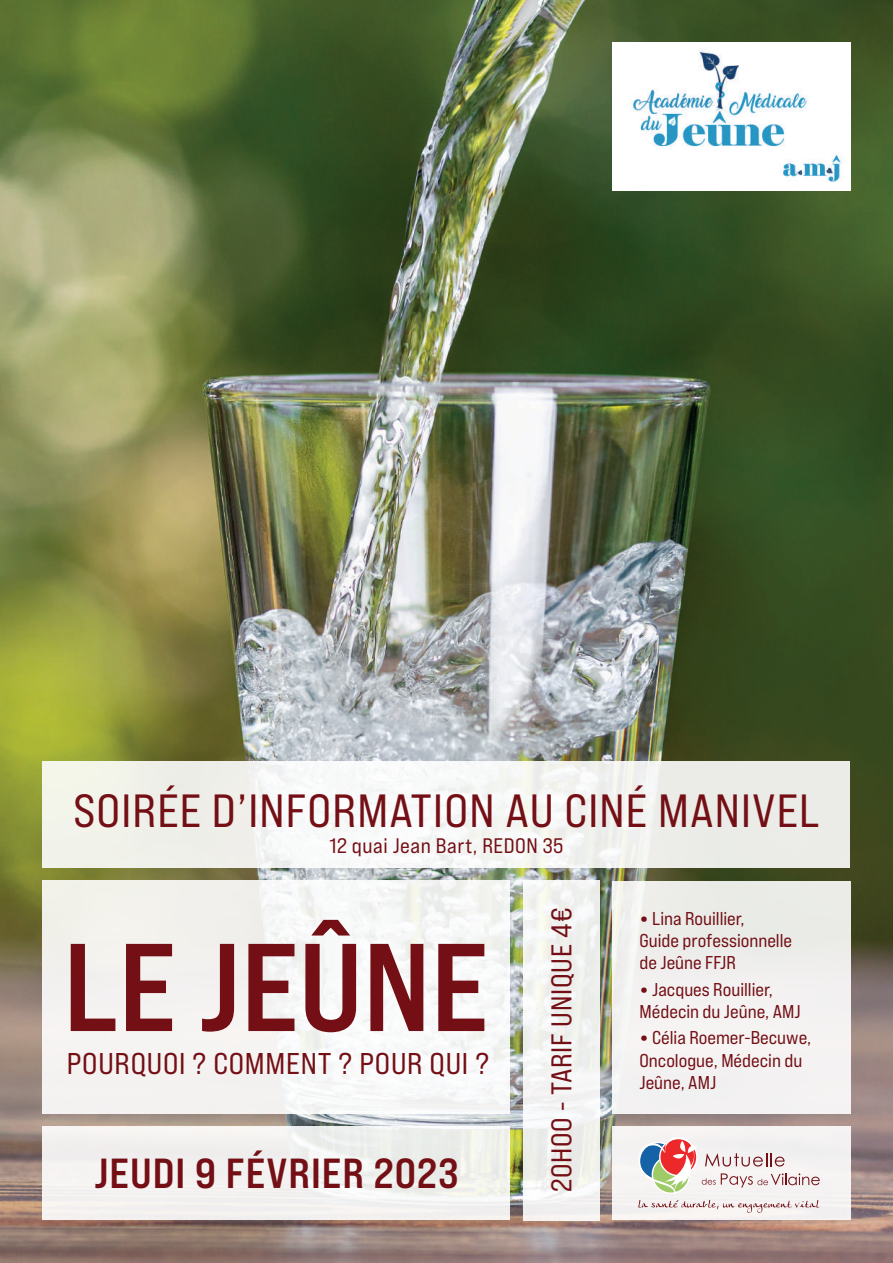
<style>
.page{position:relative;width:893px;height:1263px;background:#fff}
.page>*{position:absolute;margin:0;border:0;box-sizing:border-box;transform-origin:0 0}
.t1{font:124.5px "Bebas Neue Pro Exp Bd";color:#730f15}
.t2{font:46.5px "Bebas Neue Pro Exp Rg";letter-spacing:.025em;color:#730f15}
.t3{font:42px "Bebas Neue Pro Exp Bd";letter-spacing:.025em;color:#730f15}
.t4{font:30px "Bebas Neue Pro Exp Rg";letter-spacing:.025em;color:#730f15}
.t5{font:28.5px "Bebas Neue Pro Exp Rg";letter-spacing:.025em;color:#730f15}
.t6{font:21px "Bebas Neue Pro Exp Rg";letter-spacing:.025em;color:#730f15}
.t7{font:18.6px/22.2px "Bebas Neue Pro Exp Rg";color:#730f15}
.s1{font-family:"Conduit ITC Std";font-weight:300}
</style>
<div class="page">
<img style="left:0;top:0;width:893px;height:1263px">
<div style="left:43px;top:761px;width:807px;height:106px;background:linear-gradient(to right,#f6f6f1,#eeefed)"></div>
<div style="left:523px;top:880px;width:77px;height:340px;background:#f2f2f0"></div>
<div style="left:43px;top:880px;width:467px;height:234px;background:#f5f3f2"></div>
<div style="left:43px;top:1126px;width:467px;height:94px;background:#f2f1f0"></div>
<div style="left:612px;top:881px;width:238px;height:233px;background:#f2f1f1"></div>
<div style="left:612px;top:1127px;width:238px;height:93px;background:#f5f3f2"></div>
<svg style="left:638px;top:1200px;width:181px;height:13px"></svg>
<div style="left:652px;top:1155px;width:38px;height:39px;border:1px solid #fff;border-radius:50%"></div>
<svg style="left:639px;top:1137px;width:181px;height:56px"></svg>
<img style="left:612px;top:43px;width:238px;height:147px">
<h2 class="t2" style="left:73px;top:783px;width:748px">SOIRÉE D’INFORMATION AU CINÉ MANIVEL</h2>
<p class="t6" style="left:330px;top:832px;width:235px">12 quai Jean Bart, REDON 35</p>
<h1 class="t1" style="left:63px;top:910px;width:427px">LE JEÛNE</h1>
<h3 class="t4" style="left:67px;top:1045px;width:424px">POURQUOI ? COMMENT ? POUR QUI ?</h3>
<h3 class="t3" style="left:94px;top:1148px;width:366px">JEUDI 9 FÉVRIER 2023</h3>
<h3 class="t5" style="left:544px;top:1192px;width:287px;rotate:-90deg">20H00 - TARIF UNIQUE 4€</h3>
<p class="t7" style="left:639px;top:907px;width:154px"><span class="s1">•</span> Lina Rouillier,<br>Guide professionnelle de Jeûne FFJR</p>
<p class="t7" style="left:639px;top:978px;width:163px"><span class="s1">•</span> Jacques Rouillier,<br>Médecin du Jeûne, AMJ</p>
<p class="t7" style="left:639px;top:1026px;width:173px"><span class="s1">•</span> Célia Roemer-Becuwe,<br>Oncologue, Médecin du<br>Jeûne, AMJ</p>
</div>
